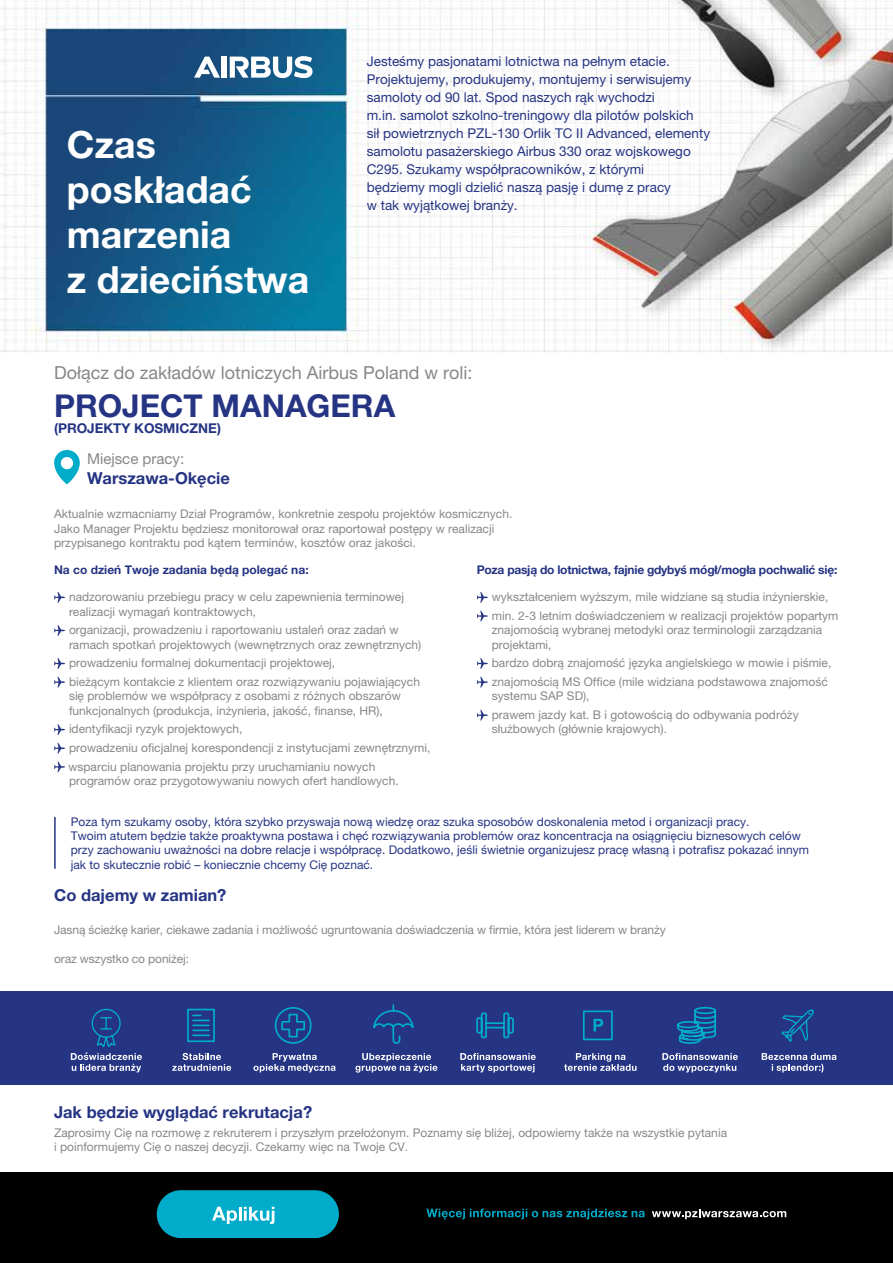
<style>
.page{position:relative;width:893px;height:1263px;background:#fff}
.page>*{position:absolute;margin:0;border:0;box-sizing:border-box;transform-origin:0 0}
.t1{font:700 37.5px/45px "Helvetica Neue LT Pro";color:#fff}
.t2{font:700 31.5px "Helvetica Neue LT Pro";color:#253483}
.t3{font:18px "Helvetica Neue LT Pro";color:#878786}
.t4{font:700 16.5px "Helvetica Neue LT Pro";color:#253483}
.t5{font:15px "Helvetica Neue LT Pro";color:#878786}
.t6{font:13.5px/18px "Helvetica Neue LT Pro";color:#253483}
.t7{font:700 13.5px "Helvetica Neue LT Pro";color:#253483}
.t8{font:12px/14.4px "Helvetica Neue LT Pro";color:#878786}
.t9{font:12px/14.4px "Helvetica Neue LT Pro";color:#253483}
.t10{font:700 12px "Helvetica Neue LT Pro";letter-spacing:-.02em;color:#253483}
.t11{font:700 12px "Helvetica Neue LT Pro";color:#253483}
</style>
<div class="page">
<div style="left:0;top:1172px;width:893px;height:91px;background:#000"></div>
<img style="left:1px;top:0;width:892px;height:353px">
<div style="left:221px;top:57px;width:5px;height:21px;background:#fff"></div>
<svg style="left:194px;top:57px;width:26px;height:21px"></svg>
<svg style="left:230px;top:56px;width:83px;height:22px"></svg>
<div style="left:0;top:992px;width:893px;height:93px;background:#253483"></div>
<svg style="left:172px;top:1004px;width:566px;height:68px"></svg>
<svg style="left:762px;top:1053px;width:74px;height:19px"></svg>
<svg style="left:781px;top:1009px;width:33px;height:33px"></svg>
<svg style="left:71px;top:1008px;width:71px;height:64px"></svg>
<svg style="left:426px;top:1209px;width:219px;height:10px"></svg>
<svg style="left:652px;top:1209px;width:134px;height:10px"></svg>
<div style="left:157px;top:1190px;width:182px;height:48px;background:#00acca;border-radius:24px"></div>
<svg style="left:212px;top:1207px;width:62px;height:17px"></svg>
<svg style="left:54px;top:592px;width:11px;height:11px"></svg>
<svg style="left:54px;top:625px;width:11px;height:11px"></svg>
<svg style="left:54px;top:658px;width:11px;height:11px"></svg>
<svg style="left:54px;top:677px;width:11px;height:10px"></svg>
<svg style="left:54px;top:724px;width:11px;height:11px"></svg>
<svg style="left:54px;top:743px;width:11px;height:11px"></svg>
<svg style="left:54px;top:761px;width:11px;height:11px"></svg>
<svg style="left:477px;top:592px;width:11px;height:11px"></svg>
<svg style="left:477px;top:611px;width:11px;height:10px"></svg>
<svg style="left:477px;top:658px;width:11px;height:11px"></svg>
<svg style="left:477px;top:677px;width:11px;height:10px"></svg>
<svg style="left:477px;top:710px;width:11px;height:10px"></svg>
<hr style="left:54px;top:817px;width:2px;height:52px;background:#253483">
<svg style="left:54px;top:450px;width:26px;height:34px"></svg>
<h1 class="t1" style="left:67px;top:121px;width:244px">Czas poskładać marzenia<br>z dzieciństwa</h1>
<p class="t6" style="left:367px;top:52px;width:345px">Jesteśmy pasjonatami lotnictwa na pełnym etacie.<br>Projektujemy, produkujemy, montujemy i serwisujemy samoloty od 90 lat. Spod naszych rąk wychodzi<br>m.in. samolot szkolno-treningowy dla pilotów polskich<br>sił powietrznych PZL-130 Orlik TC II Advanced, elementy samolotu pasażerskiego Airbus 330 oraz wojskowego C295. Szukamy współpracowników, z którymi<br>będziemy mogli dzielić naszą pasję i dumę z pracy<br>w tak wyjątkowej branży.</p>
<h3 class="t3" style="left:54px;top:362px;width:420px">Dołącz do zakładów lotniczych Airbus Poland w roli:</h3>
<h2 class="t2" style="left:54px;top:386px;width:343px">PROJECT MANAGERA</h2>
<p class="t7" style="left:54px;top:420px;width:168px">(PROJEKTY KOSMICZNE)</p>
<p class="t5" style="left:87px;top:449px;width:99px">Miejsce pracy:</p>
<h3 class="t4" style="left:87px;top:467px;width:144px">Warszawa-Okęcie</h3>
<p class="t8" style="left:54px;top:507px;width:460px">Aktualnie wzmacniamy Dział Programów, konkretnie zespołu projektów kosmicznych.<br>Jako Manager Projektu będziesz monitorował oraz raportował postępy w realizacji przypisanego kontraktu pod kątem terminów, kosztów oraz jakości.</p>
<p class="t11" style="left:54px;top:562px;width:256px">Na co dzień Twoje zadania będą polegać na:</p>
<p class="t8" style="left:69px;top:590px;width:337px">nadzorowaniu przebiegu pracy w celu zapewnienia terminowej realizacji wymagań kontraktowych,</p>
<p class="t8" style="left:69px;top:623px;width:354px">organizacji, prowadzeniu i raportowaniu ustaleń oraz zadań w ramach spotkań projektowych (wewnętrznych oraz zewnętrznych)</p>
<p class="t8" style="left:69px;top:654px;width:353px;line-height:18.6px">prowadzeniu formalnej dokumentacji projektowej,<br>bieżącym kontakcie z klientem oraz rozwiązywaniu pojawiających</p>
<p class="t8" style="left:69px;top:689px;width:333px">się problemów we współpracy z osobami z różnych obszarów funkcjonalnych (produkcja, inżynieria, jakość, finanse, HR),</p>
<p class="t8" style="left:68px;top:720px;width:364px;line-height:18.6px">identyfikacji ryzyk projektowych,<br>prowadzeniu oficjalnej korespondencji z instytucjami zewnętrznymi, wsparciu planowania projektu przy uruchamianiu nowych</p>
<p class="t8" style="left:69px;top:773px;width:331px">programów oraz przygotowywaniu nowych ofert handlowych.</p>
<p class="t10" style="left:477px;top:562px;width:362px">Poza pasją do lotnictwa, fajnie gdybyś mógł/mogła pochwalić się:</p>
<p class="t8" style="left:492px;top:587px;width:348px;line-height:18.6px">wykształceniem wyższym, mile widziane są studia inżynierskie, min. 2-3 letnim doświadczeniem w realizacji projektów popartym</p>
<p class="t8" style="left:492px;top:623px;width:332px">znajomością wybranej metodyki oraz terminologii zarządzania projektami,</p>
<p class="t8" style="left:492px;top:654px;width:341px;line-height:18.6px">bardzo dobrą znajomość języka angielskiego w mowie i piśmie, znajomością MS Office (mile widziana podstawowa znajomość</p>
<p class="t8" style="left:492px;top:687px;width:308px;line-height:18.6px">systemu SAP SD),<br>prawem jazdy kat. B i gotowością do odbywania podróży</p>
<p class="t8" style="left:492px;top:722px;width:177px">służbowych (głównie krajowych).</p>
<p class="t9" style="left:71px;top:814px;width:740px">Poza tym szukamy osoby, która szybko przyswaja nową wiedzę oraz szuka sposobów doskonalenia metod i organizacji pracy.<br>Twoim atutem będzie także proaktywna postawa i chęć rozwiązywania problemów oraz koncentracja na osiągnięciu biznesowych celów przy zachowaniu uważności na dobre relacje i współpracę. Dodatkowo, jeśli świetnie organizujesz pracę własną i potrafisz pokazać innym jak to skutecznie robić – koniecznie chcemy Cię poznać.</p>
<h3 class="t4" style="left:54px;top:885px;width:174px">Co dajemy w zamian?</h3>
<p class="t8" style="left:54px;top:922px;width:613px">Jasną ścieżkę karier, ciekawe zadania i możliwość ugruntowania doświadczenia w firmie, która jest liderem w branży</p>
<p class="t8" style="left:54px;top:951px;width:136px">oraz wszystko co poniżej:</p>
<h3 class="t4" style="left:54px;top:1102px;width:260px">Jak będzie wyglądać rekrutacja?</h3>
<p class="t8" style="left:54px;top:1125px;width:675px">Zaprosimy Cię na rozmowę z rekruterem i przyszłym przełożonym. Poznamy się bliżej, odpowiemy także na wszystkie pytania i poinformujemy Cię o naszej decyzji. Czekamy więc na Twoje CV.</p>
</div>
